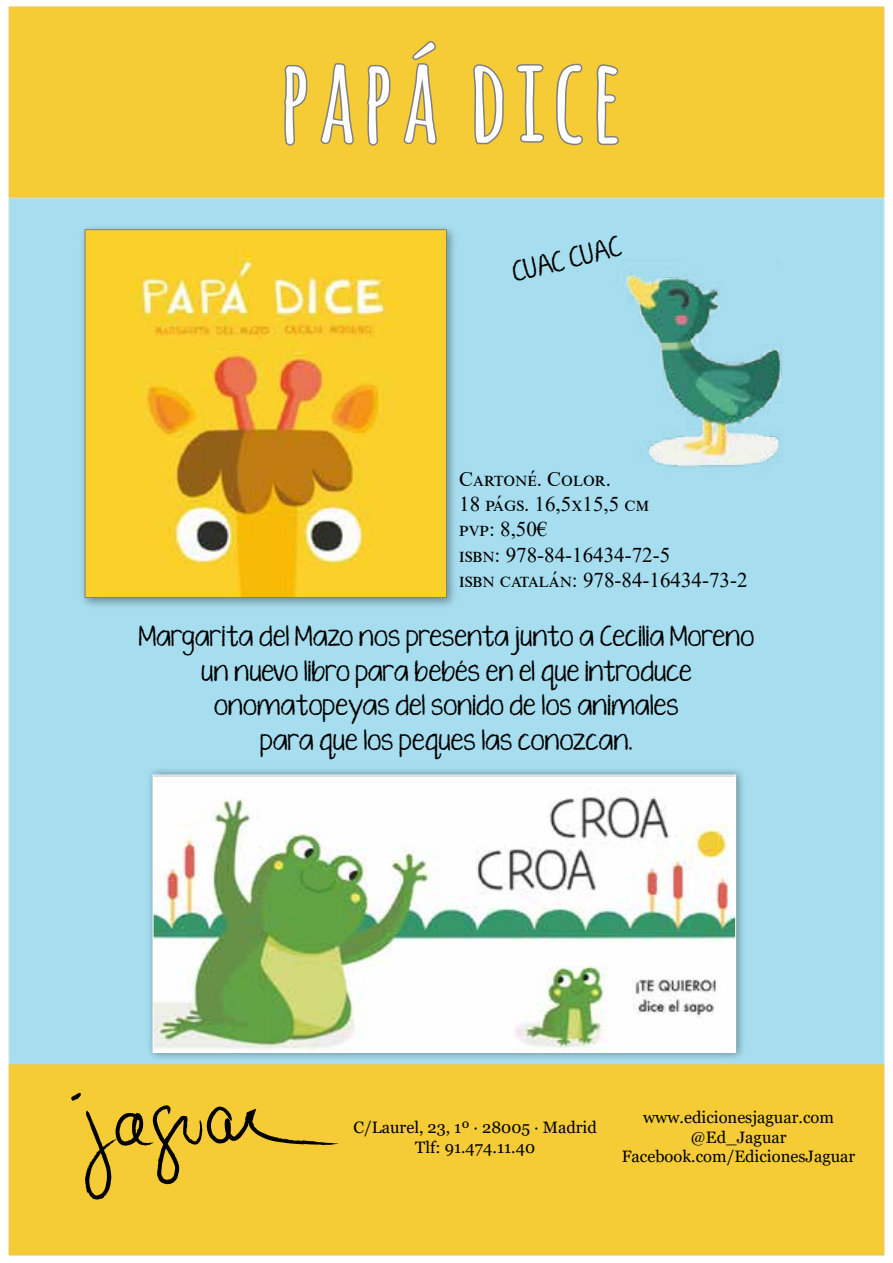
<style>
.page{position:relative;width:893px;height:1263px;background:#fff}
.page>*{position:absolute;margin:0;border:0;box-sizing:border-box;transform-origin:0 0}
.t1{font:700 115.5px "Amatic";letter-spacing:.09em;color:#fff}
.t2{font:21px/34.5px "KG Ten Thousand Reasons Alt";color:#000;text-align:center}
.t3{font:21px/25.2px "Times New Roman";color:#000}
.t4{font:16.5px/19.5px "Georgia";color:#000;text-align:center}
</style>
<div class="page">
<div style="left:9px;top:198px;width:875px;height:867px;background:#a7deef"></div>
<div style="left:9px;top:6px;width:875px;height:192px;background:#f5cc36;border:2px solid #ecc952"></div>
<div style="left:9px;top:1064px;width:875px;height:191px;background:#f5cc36;border:2px solid #ecc952"></div>
<svg style="left:284px;top:64px;width:24px;height:82px"></svg>
<svg style="left:320px;top:63px;width:34px;height:82px"></svg>
<svg style="left:367px;top:64px;width:24px;height:82px"></svg>
<svg style="left:403px;top:41px;width:34px;height:104px"></svg>
<svg style="left:473px;top:64px;width:31px;height:81px"></svg>
<svg style="left:516px;top:64px;width:29px;height:79px"></svg>
<svg style="left:556px;top:63px;width:27px;height:83px"></svg>
<svg style="left:596px;top:64px;width:23px;height:82px"></svg>
<div style="left:80px;top:225px;width:378px;height:384px;background:#000;opacity:.37"></div>
<img style="left:87px;top:231px;width:358px;height:365px">
<div style="left:85px;top:229px;width:362px;height:369px;border:1px solid #818080"></div>
<svg style="left:71px;top:1093px;width:268px;height:106px"></svg>
<div style="left:147px;top:767px;width:600px;height:294px;background:#000;opacity:.39"></div>
<img style="left:155px;top:777px;width:579px;height:274px">
<div style="left:153px;top:775px;width:583px;height:278px;border:1px solid #fff"></div>
<img style="left:625px;top:272px;width:158px;height:196px">
<h1 class="t1" style="left:282px;top:17px;width:339px">PAPÁ DICE</h1>
<p class="t2" style="left:509px;top:258px;width:113px;rotate:-14deg">CUAC CUAC</p>
<p class="t3" style="left:459px;top:466px;width:290px">Cartoné. Color.<br>18 págs. 16,5x15,5 cm<br>pvp: 8,50€<br>isbn: 978-84-16434-72-5<br>isbn catalán: 978-84-16434-73-2</p>
<p class="t2" style="left:139px;top:621px;width:617px">Margarita del Mazo nos presenta junto a Cecilia Moreno un nuevo libro para bebés en el que introduce onomatopeyas del sonido de los animales<br>para que los peques las conozcan.</p>
<p class="t4" style="left:353px;top:1118px;width:245px">C/Laurel, 23, 1º · 28005 · Madrid<br>Tlf: 91.474.11.40</p>
<p class="t4" style="left:622px;top:1108px;width:235px">www.edicionesjaguar.com @Ed_Jaguar<br>Facebook.com/EdicionesJaguar</p>
</div>
